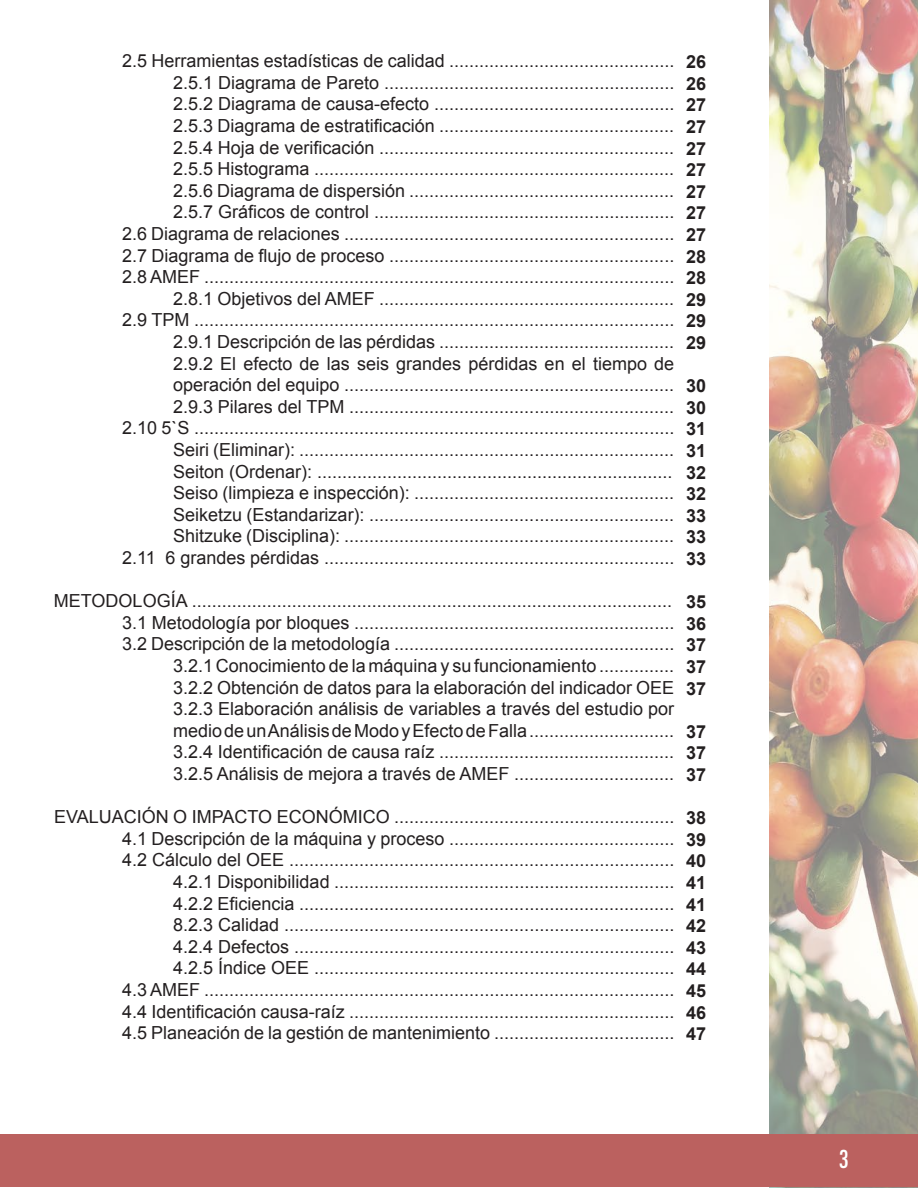
<style>
.page{position:relative;width:918px;height:1188px;background:#fff}
.page>*{position:absolute;margin:0;border:0;box-sizing:border-box;transform-origin:0 0}
.t1{font:500 condensed 24px "Futura";color:#fff}
.t2{font:18px/21.6px "Arial";color:#231f20}
.t3{font:700 18px "Arial";color:#231f20}
</style>
<div class="page">
<img style="left:769px;top:0;width:149px;height:1135px">
<div style="left:0;top:1135px;width:917px;height:52px;background:#bb615f"></div>
<hr style="left:917px;top:1135px;width:1px;height:52px;background:#bb615f">
<p class="t2" style="left:122px;top:50px;width:554px">2.5 Herramientas estadísticas de calidad .............................................</p>
<p class="t2" style="left:173px;top:72px;width:503px">2.5.1 Diagrama de Pareto ..........................................................</p>
<p class="t2" style="left:173px;top:93px;width:503px">2.5.2 Diagrama de causa-efecto ................................................</p>
<p class="t2" style="left:173px;top:115px;width:503px">2.5.3 Diagrama de estratificación ...............................................</p>
<p class="t2" style="left:173px;top:137px;width:503px">2.5.4 Hoja de verificación ...........................................................</p>
<p class="t2" style="left:173px;top:158px;width:503px">2.5.5 Histograma ........................................................................</p>
<p class="t2" style="left:173px;top:180px;width:503px">2.5.6 Diagrama de dispersión .....................................................</p>
<p class="t2" style="left:173px;top:201px;width:503px">2.5.7 Gráficos de control ............................................................</p>
<p class="t2" style="left:122px;top:223px;width:554px">2.6 Diagrama de relaciones ..................................................................</p>
<p class="t2" style="left:122px;top:245px;width:554px">2.7 Diagrama de flujo de proceso .........................................................</p>
<p class="t2" style="left:122px;top:266px;width:554px">2.8 AMEF ..............................................................................................</p>
<p class="t2" style="left:173px;top:288px;width:503px">2.8.1 Objetivos del AMEF ...........................................................</p>
<p class="t2" style="left:122px;top:309px;width:554px">2.9 TPM ................................................................................................</p>
<p class="t2" style="left:173px;top:331px;width:503px">2.9.1 Descripción de las pérdidas ...............................................</p>
<p class="t2" style="left:173px;top:353px;width:503px">2.9.2 El efecto de las seis grandes pérdidas en el tiempo de operación del equipo ..................................................................</p>
<p class="t2" style="left:173px;top:396px;width:503px">2.9.3 Pilares del TPM .................................................................</p>
<p class="t2" style="left:122px;top:417px;width:554px">2.10 5`S ................................................................................................</p>
<p class="t2" style="left:173px;top:439px;width:503px">Seiri (Eliminar): ...........................................................................</p>
<p class="t2" style="left:173px;top:461px;width:501px">Seiton (Ordenar): .......................................................................</p>
<p class="t2" style="left:173px;top:482px;width:503px">Seiso (limpieza e inspección): ....................................................</p>
<p class="t2" style="left:173px;top:504px;width:503px">Seiketzu (Estandarizar): .............................................................</p>
<p class="t2" style="left:173px;top:525px;width:503px">Shitzuke (Disciplina): ..................................................................</p>
<p class="t2" style="left:122px;top:547px;width:554px">2.11 6 grandes pérdidas ......................................................................</p>
<p class="t2" style="left:54px;top:590px;width:620px">METODOLOGÍA ................................................................................................</p>
<p class="t2" style="left:122px;top:612px;width:554px">3.1 Metodología por bloques ................................................................</p>
<p class="t2" style="left:122px;top:633px;width:554px">3.2 Descripción de la metodología ........................................................</p>
<p class="t2" style="left:173px;top:655px;width:503px">3.2.1 Conocimiento de la máquina y su funcionamiento ...............</p>
<p class="t2" style="left:173px;top:677px;width:503px">3.2.2 Obtención de datos para la elaboración del indicador OEE</p>
<p class="t2" style="left:173px;top:698px;width:503px">3.2.3 Elaboración análisis de variables a través del estudio por medio de un Análisis de Modo y Efecto de Falla .............................</p>
<p class="t2" style="left:173px;top:741px;width:503px">3.2.4 Identificación de causa raíz ...............................................</p>
<p class="t2" style="left:173px;top:763px;width:503px">3.2.5 Análisis de mejora a través de AMEF ................................</p>
<p class="t2" style="left:54px;top:806px;width:622px">EVALUACIÓN O IMPACTO ECONÓMICO ........................................................</p>
<p class="t2" style="left:122px;top:828px;width:554px">4.1 Descripción de la máquina y proceso .............................................</p>
<p class="t2" style="left:122px;top:849px;width:554px">4.2 Cálculo del OEE .............................................................................</p>
<p class="t2" style="left:173px;top:871px;width:503px">4.2.1 Disponibilidad ....................................................................</p>
<p class="t2" style="left:173px;top:893px;width:503px">4.2.2 Eficiencia ...........................................................................</p>
<p class="t2" style="left:173px;top:914px;width:503px">8.2.3 Calidad ..............................................................................</p>
<p class="t2" style="left:173px;top:936px;width:503px">4.2.4 Defectos ............................................................................</p>
<p class="t2" style="left:173px;top:957px;width:503px">4.2.5 Índice OEE ........................................................................</p>
<p class="t2" style="left:122px;top:979px;width:554px">4.3 AMEF ..............................................................................................</p>
<p class="t2" style="left:122px;top:1001px;width:554px">4.4 Identificación causa-raíz .................................................................</p>
<p class="t2" style="left:122px;top:1022px;width:554px">4.5 Planeación de la gestión de mantenimiento ....................................</p>
<p class="t3" style="left:686px;top:50px;width:22px">26</p>
<p class="t3" style="left:686px;top:72px;width:22px">26</p>
<p class="t3" style="left:686px;top:93px;width:22px">27</p>
<p class="t3" style="left:686px;top:115px;width:22px">27</p>
<p class="t3" style="left:686px;top:136px;width:22px">27</p>
<p class="t3" style="left:686px;top:158px;width:22px">27</p>
<p class="t3" style="left:686px;top:180px;width:22px">27</p>
<p class="t3" style="left:686px;top:201px;width:22px">27</p>
<p class="t3" style="left:686px;top:223px;width:22px">27</p>
<p class="t3" style="left:686px;top:244px;width:22px">28</p>
<p class="t3" style="left:686px;top:266px;width:22px">28</p>
<p class="t3" style="left:686px;top:288px;width:22px">29</p>
<p class="t3" style="left:686px;top:309px;width:22px">29</p>
<p class="t3" style="left:686px;top:331px;width:22px">29</p>
<p class="t3" style="left:686px;top:374px;width:22px">30</p>
<p class="t3" style="left:686px;top:396px;width:22px">30</p>
<p class="t3" style="left:686px;top:417px;width:22px">31</p>
<p class="t3" style="left:686px;top:439px;width:22px">31</p>
<p class="t3" style="left:686px;top:460px;width:22px">32</p>
<p class="t3" style="left:686px;top:482px;width:22px">32</p>
<p class="t3" style="left:686px;top:504px;width:22px">33</p>
<p class="t3" style="left:686px;top:525px;width:22px">33</p>
<p class="t3" style="left:686px;top:547px;width:22px">33</p>
<p class="t3" style="left:686px;top:590px;width:22px">35</p>
<p class="t3" style="left:686px;top:612px;width:22px">36</p>
<p class="t3" style="left:686px;top:633px;width:22px">37</p>
<p class="t3" style="left:686px;top:655px;width:22px">37</p>
<p class="t3" style="left:686px;top:676px;width:22px">37</p>
<p class="t3" style="left:686px;top:720px;width:22px">37</p>
<p class="t3" style="left:686px;top:741px;width:22px">37</p>
<p class="t3" style="left:686px;top:763px;width:22px">37</p>
<p class="t3" style="left:686px;top:806px;width:22px">38</p>
<p class="t3" style="left:686px;top:828px;width:22px">39</p>
<p class="t3" style="left:686px;top:849px;width:22px">40</p>
<p class="t3" style="left:686px;top:871px;width:22px">41</p>
<p class="t3" style="left:686px;top:892px;width:22px">41</p>
<p class="t3" style="left:686px;top:914px;width:22px">42</p>
<p class="t3" style="left:686px;top:936px;width:22px">43</p>
<p class="t3" style="left:686px;top:957px;width:22px">44</p>
<p class="t3" style="left:686px;top:979px;width:22px">45</p>
<p class="t3" style="left:686px;top:1000px;width:22px">46</p>
<p class="t3" style="left:686px;top:1022px;width:22px">47</p>
<p class="t1" style="left:839px;top:1144px;width:11px">3</p>
</div>
